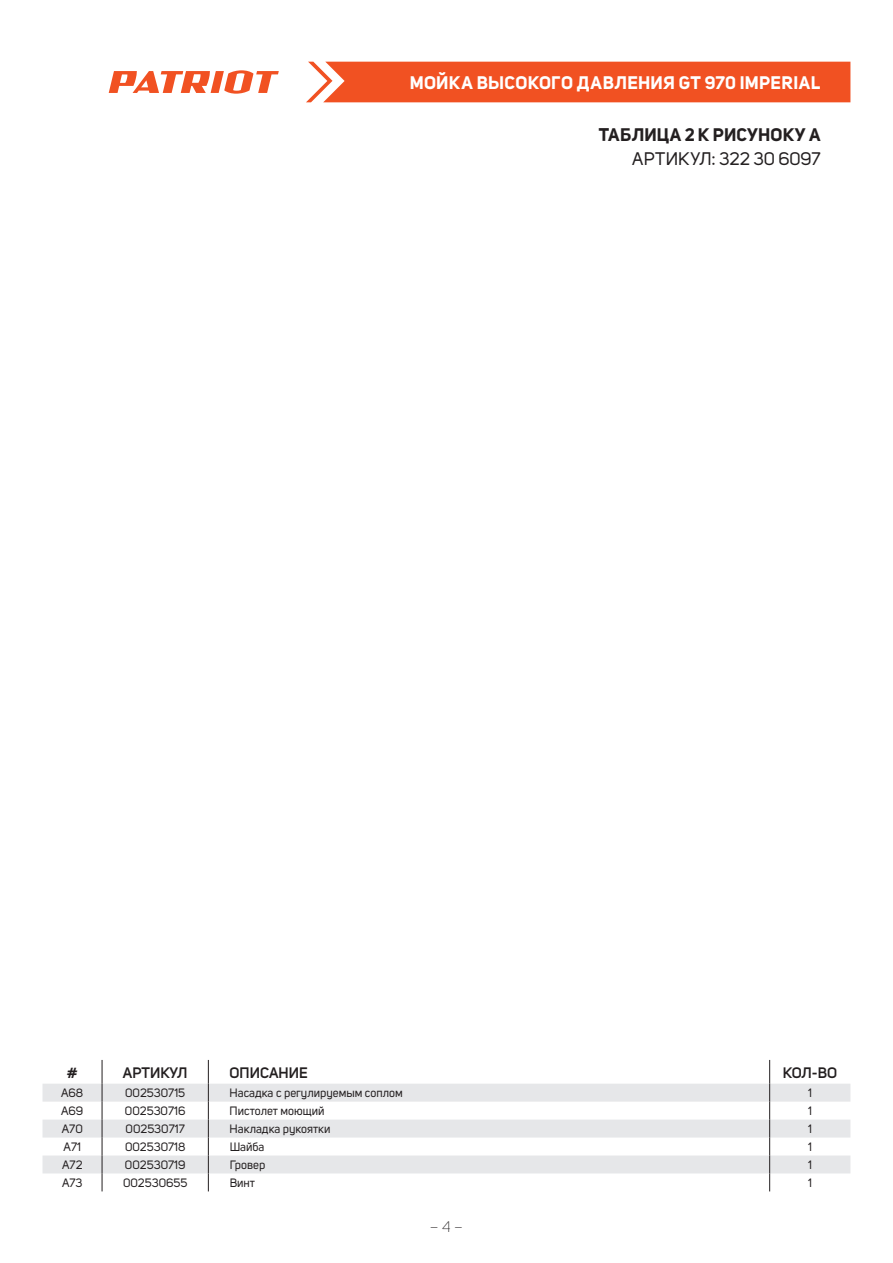
<style>
.page{position:relative;width:893px;height:1263px;background:#fff}
.page>*{position:absolute;margin:0;border:0;box-sizing:border-box;transform-origin:0 0}
.t1{font:700 18px "Uni Sans";letter-spacing:.015em;color:#fff}
.t2{font:700 18px "Uni Sans";letter-spacing:.01em;color:#231f20}
.t3{font:18px "Uni Sans";letter-spacing:-.005em;color:#231f20}
.t4{font:600 15px "Uni Sans";color:#231f20}
.t5{font:300 15px "Uni Sans";color:#231f20}
.t6{font:12px "Uni Sans";color:#231f20}
</style>
<div class="page">
<div style="left:306px;top:62px;width:544px;height:40px;background:#f15122"></div>
<svg style="left:109px;top:70px;width:170px;height:24px"></svg>
<svg style="left:43px;top:1060px;width:807px;height:131px"></svg>
<svg style="left:43px;top:1084px;width:807px;height:89px;fill:#e6e7e9"></svg>
<svg style="left:102px;top:1060px;width:1px;height:131px"></svg>
<svg style="left:208px;top:1060px;width:1px;height:131px"></svg>
<svg style="left:769px;top:1060px;width:1px;height:131px"></svg>
<h1 class="t1" style="left:410px;top:72px;width:412px">МОЙКА ВЫСОКОГО ДАВЛЕНИЯ GT 970 IMPERIAL</h1>
<h1 class="t2" style="left:599px;top:123px;width:223px">ТАБЛИЦА 2 К РИСУНОКУ A</h1>
<h1 class="t3" style="left:632px;top:148px;width:190px">АРТИКУЛ: 322 30 6097</h1>
<p class="t4" style="left:67px;top:1063px;width:12px">#</p>
<p class="t4" style="left:123px;top:1063px;width:66px">АРТИКУЛ</p>
<p class="t4" style="left:230px;top:1063px;width:80px">ОПИСАНИЕ</p>
<p class="t4" style="left:783px;top:1063px;width:56px">КОЛ-ВО</p>
<p class="t6" style="left:61px;top:1086px;width:24px">A68</p>
<p class="t6" style="left:125px;top:1086px;width:62px">002530715</p>
<p class="t6" style="left:230px;top:1086px;width:175px">Насадка с регулируемым соплом</p>
<p class="t6" style="left:808px;top:1086px;width:5px">1</p>
<p class="t6" style="left:61px;top:1104px;width:24px">A69</p>
<p class="t6" style="left:125px;top:1104px;width:62px">002530716</p>
<p class="t6" style="left:230px;top:1104px;width:96px">Пистолет моющий</p>
<p class="t6" style="left:808px;top:1104px;width:5px">1</p>
<p class="t6" style="left:62px;top:1122px;width:23px">A70</p>
<p class="t6" style="left:126px;top:1122px;width:61px">002530717</p>
<p class="t6" style="left:230px;top:1122px;width:102px">Накладка рукоятки</p>
<p class="t6" style="left:808px;top:1122px;width:5px">1</p>
<p class="t6" style="left:64px;top:1140px;width:19px">A71</p>
<p class="t6" style="left:125px;top:1140px;width:62px">002530718</p>
<p class="t6" style="left:230px;top:1140px;width:36px">Шайба</p>
<p class="t6" style="left:808px;top:1140px;width:5px">1</p>
<p class="t6" style="left:62px;top:1158px;width:22px">A72</p>
<p class="t6" style="left:125px;top:1158px;width:62px">002530719</p>
<p class="t6" style="left:230px;top:1158px;width:37px">Гровер</p>
<p class="t6" style="left:808px;top:1158px;width:5px">1</p>
<p class="t6" style="left:62px;top:1176px;width:22px">A73</p>
<p class="t6" style="left:123px;top:1176px;width:66px">002530655</p>
<p class="t6" style="left:230px;top:1176px;width:27px">Винт</p>
<p class="t6" style="left:808px;top:1176px;width:5px">1</p>
<p class="t5" style="left:430px;top:1218px;width:35px">– 4 –</p>
</div>
